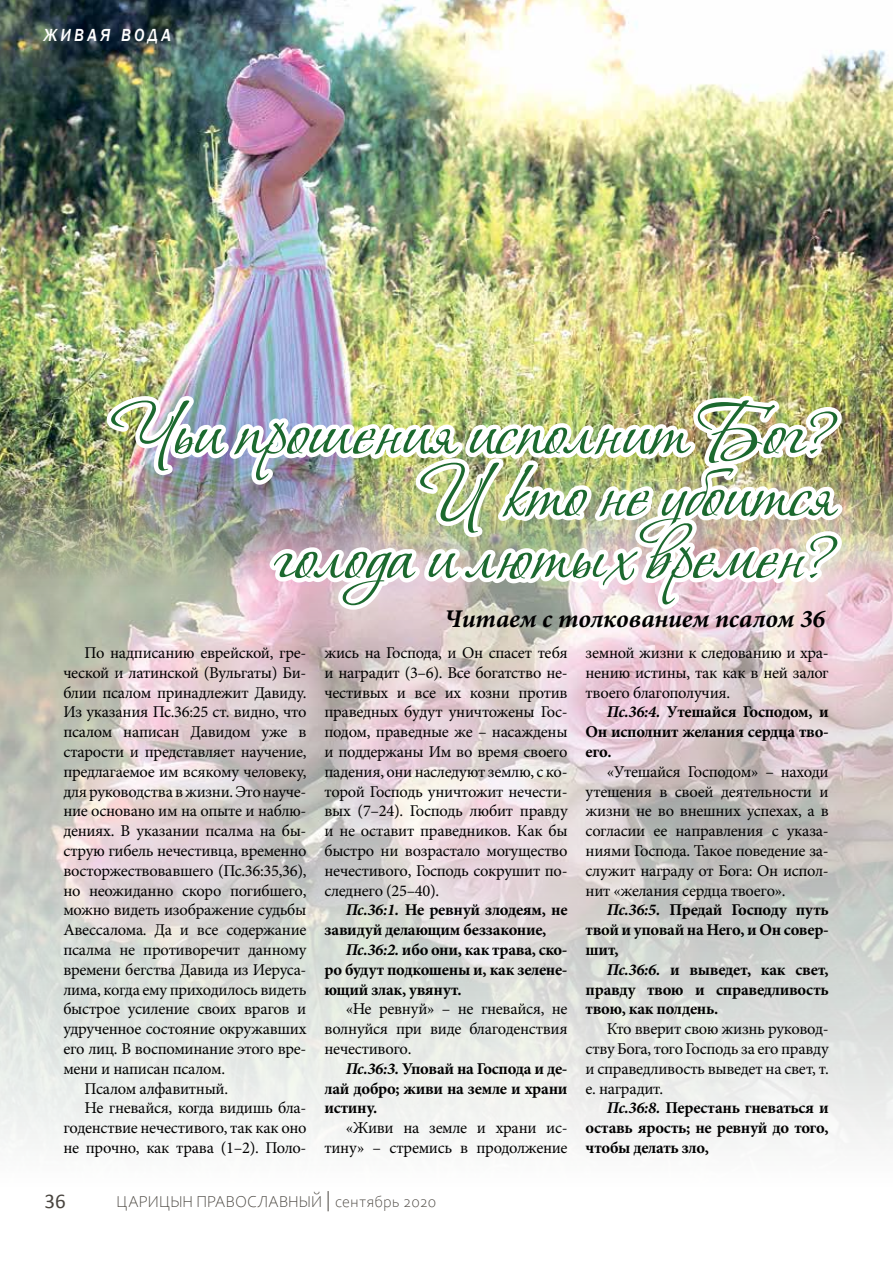
<style>
.page{position:relative;width:893px;height:1263px;background:#fff}
.page>*{position:absolute;margin:0;border:0;box-sizing:border-box;transform-origin:0 0}
.t1{font:83.4px/62.1px "Vera Crouz";color:#1c692f;text-align:right}
.t2{font:italic 700 25.5px "Minion Pro";letter-spacing:-.005em;color:#000}
.t3{font:21px "Calibri";color:#49453f}
.t4{font:italic 500 18px "Franklin Gothic";letter-spacing:.2em;color:#fff;scale:.9 1}
.t5{font:16.5px/19.8px "Minion Pro";letter-spacing:-.02em;color:#000;text-align:justify}
.t6{font:700 16.5px/19.8px "Minion Pro";letter-spacing:-.02em;color:#000;text-align:justify}
.t7{font:300 16.5px "Corbel";letter-spacing:.005em;color:#49453f}
.s1{font-style:italic}
</style>
<div class="page">
<img style="left:0;top:587px;width:893px;height:625px">
<img style="left:0;top:0;width:893px;height:587px">
<img style="left:99px;top:303px;width:749px;height:322px">
<p class="t4" style="left:44px;top:24px;width:143px">ЖИВАЯ ВОДА</p>
<h1 class="t1" style="left:111px;top:407px;width:725px">Чьи прошения исполнит Бог?<br>И кто не убоится<br>голода и лютых времен?</h1>
<h2 class="t2" style="left:445px;top:600px;width:382px">Читаем с толкованием псалом 36</h2>
<p class="t5" style="left:324px;top:643px;width:245px">жись на Господа, и Он спасет тебя и наградит (3–6). Все богатство не&shy;честивых и все их козни против праведных будут уничтожены Гос&shy;подом, праведные же – насаждены и поддержаны Им во время своего падения, они наследуют землю, с ко&shy;торой Господь уничтожит нечести&shy;вых (7–24). Господь любит правду и не оставит праведников. Как бы быстро ни возрастало могущество нечестивого, Господь сокрушит по&shy;следнего (25–40).</p>
<p class="t6" style="left:324px;top:900px;width:245px;text-indent:21px"><span class="s1">Пс.36:1.</span> Не ревнуй злодеям, не завидуй делающим беззаконие,</p>
<p class="t6" style="left:324px;top:939px;width:245px;text-indent:21px"><span class="s1">Пс.36:2.</span> ибо они, как трава, ско&shy;ро будут подкошены и, как зелене&shy;ющий злак, увянут.</p>
<p class="t5" style="left:324px;top:999px;width:245px;text-indent:21px">«Не ревнуй» – не гневайся, не волнуйся при виде благоденствия нечестивого.</p>
<p class="t6" style="left:324px;top:1058px;width:245px;text-indent:21px"><span class="s1">Пс.36:3.</span> Уповай на Господа и де&shy;лай добро; живи на земле и храни истину.</p>
<p class="t5" style="left:324px;top:1118px;width:245px;text-align:right">«Живи на земле и храни ис&shy;тину» – стремись в продолжение</p>
<p class="t5" style="left:85px;top:643px;width:223px">По надписанию еврейской, гре-</p>
<p class="t5" style="left:63px;top:663px;width:245px">ческой и латинской (Вульгаты) Би-</p>
<p class="t5" style="left:63px;top:682px;width:245px">блии псалом принадлежит Давиду.</p>
<p class="t5" style="left:63px;top:702px;width:245px">Из указания Пс.36:25 ст. видно, что</p>
<p class="t5" style="left:63px;top:722px;width:245px">псалом написан Давидом уже в</p>
<p class="t5" style="left:63px;top:742px;width:245px">старости и представляет научение,</p>
<p class="t5" style="left:63px;top:762px;width:245px">предлагаемое им всякому человеку,</p>
<p class="t5" style="left:63px;top:781px;width:245px">для руководства в жизни. Это науче-</p>
<p class="t5" style="left:63px;top:801px;width:245px">ние основано им на опыте и наблю-</p>
<p class="t5" style="left:63px;top:821px;width:245px">дениях. В указании псалма на бы-</p>
<p class="t5" style="left:63px;top:841px;width:245px">струю гибель нечестивца, временно</p>
<p class="t5" style="left:63px;top:861px;width:245px">восторжествовавшего (Пс.36:35,36),</p>
<p class="t5" style="left:63px;top:880px;width:245px">но неожиданно скоро погибшего,</p>
<p class="t5" style="left:63px;top:900px;width:245px">можно видеть изображение судьбы</p>
<p class="t5" style="left:63px;top:920px;width:245px">Авессалома. Да и все содержание</p>
<p class="t5" style="left:63px;top:940px;width:245px">псалма не противоречит данному</p>
<p class="t5" style="left:63px;top:960px;width:245px">времени бегства Давида из Иеруса-</p>
<p class="t5" style="left:63px;top:979px;width:245px">лима, когда ему приходилось видеть</p>
<p class="t5" style="left:63px;top:999px;width:245px">быстрое усиление своих врагов и</p>
<p class="t5" style="left:63px;top:1019px;width:245px">удрученное состояние окружавших</p>
<p class="t5" style="left:63px;top:1039px;width:245px">его лиц. В воспоминание этого вре-</p>
<p class="t5" style="left:63px;top:1059px;width:163px">мени и написан псалом.</p>
<p class="t5" style="left:85px;top:1078px;width:145px">Псалом алфавитный.</p>
<p class="t5" style="left:85px;top:1098px;width:223px">Не гневайся, когда видишь бла-</p>
<p class="t5" style="left:63px;top:1118px;width:245px">годенствие нечестивого, так как оно</p>
<p class="t5" style="left:63px;top:1138px;width:245px">не прочно, как трава (1–2). Поло-</p>
<p class="t5" style="left:586px;top:643px;width:245px">земной жизни к следованию и хра&shy;нению истины, так как в ней залог твоего благополучия.</p>
<p class="t6" style="left:586px;top:702px;width:245px;text-indent:21px"><span class="s1">Пс.36:4.</span> Утешайся Господом, и Он исполнит желания сердца тво&shy;его.</p>
<p class="t5" style="left:586px;top:762px;width:245px;text-indent:21px">«Утешайся Господом» – находи утешения в своей деятельности и жизни не во внешних успехах, а в согласии ее направления с указа&shy;ниями Господа. Такое поведение за&shy;служит награду от Бога: Он испол&shy;нит «желания сердца твоего».</p>
<p class="t6" style="left:586px;top:900px;width:245px;text-indent:21px"><span class="s1">Пс.36:5.</span> Предай Господу путь твой и уповай на Него, и Он совер&shy;шит,</p>
<p class="t6" style="left:586px;top:959px;width:245px;text-indent:21px"><span class="s1">Пс.36:6.</span> и выведет, как свет, правду твою и справедливость твою, как полдень.</p>
<p class="t5" style="left:586px;top:1019px;width:245px;text-indent:21px">Кто вверит свою жизнь руковод&shy;ству Бога, того Господь за его правду и справедливость выведет на свет, т. е. наградит.</p>
<p class="t6" style="left:586px;top:1098px;width:245px;text-indent:21px"><span class="s1">Пс.36:8.</span> Перестань гневаться и оставь ярость; не ревнуй до того, чтобы делать зло,</p>
<p class="t3" style="left:45px;top:1188px;width:23px">36</p>
<p class="t7" style="left:117px;top:1191px;width:321px">ЦАРИЦЫН ПРАВОСЛАВНЫЙ сентябрь 2020</p>
</div>
